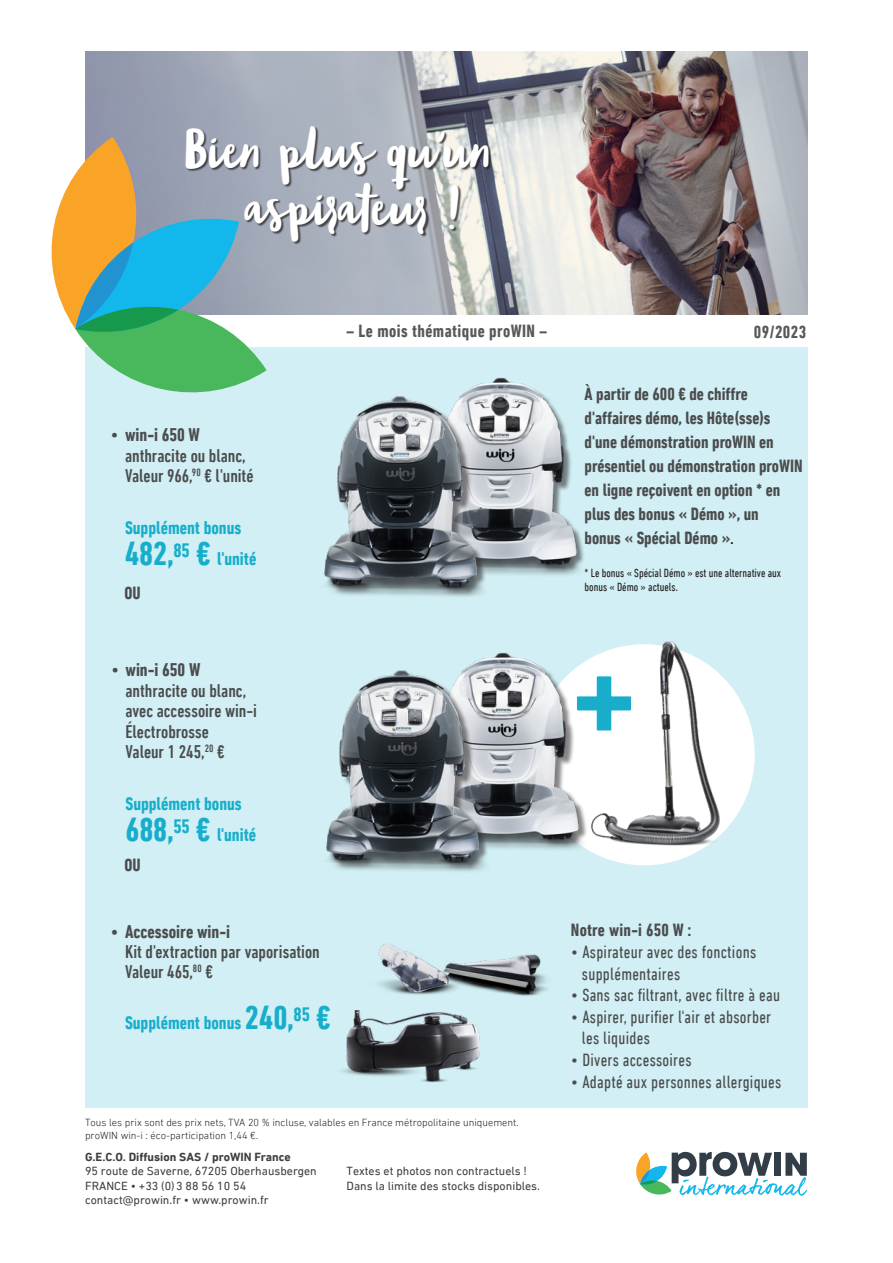
<style>
.page{position:relative;width:893px;height:1263px;background:#fff}
.page>*{position:absolute;margin:0;border:0;box-sizing:border-box;transform-origin:0 0}
.t1{font:700 119.25px "DIN Next LT Pro";color:#18aecb}
.t2{font:43.65px/56.4px "Blog Script";letter-spacing:-.005em;color:#fff}
.t3{font:500 condensed 18.75px/20.4px "DIN Next LT Pro";color:#4b4c4d}
.t4{font:700 condensed 18.75px/31.5px "DIN Next LT Pro";color:#18aecb}
.t5{font:700 condensed 18px/24px "DIN Next LT Pro";color:#4b4c4d}
.t6{font:condensed 18px/21.6px "DIN Next LT Pro";letter-spacing:.015em;color:#4b4c4d}
.t7{font:700 condensed 18px "DIN Next LT Pro";letter-spacing:.025em;color:#57585a}
.t8{font:12px/14.4px "DIN Next LT Pro";color:#3e3e3f}
.t9{font:condensed 12px/14.4px "DIN Next LT Pro";color:#231f20}
.t10{font:300 10.5px/12.6px "DIN Next LT Pro";color:#231f20}
.s1{font-weight:400;font-stretch:normal}
.s2{font-weight:700}
.s3{font-size:34.05px}
.s4{font-size:15px;color:#231f20}
</style>
<div class="page">
<div style="left:85px;top:337px;width:723px;height:771px;background:#d1eff4"></div>
<img style="left:85px;top:51px;width:723px;height:264px">
<div style="left:85px;top:315px;width:723px;height:32px;background:#fff"></div>
<img style="left:635px;top:641px;width:120px;height:218px">
<div style="left:186px;top:127px;width:306px;height:118px;background:#231f20;opacity:.75"></div>
<img style="left:548px;top:399px;width:36px;height:176px">
<img style="left:324px;top:378px;width:224px;height:219px">
<img style="left:551px;top:644px;width:84px;height:221px">
<img style="left:326px;top:653px;width:225px;height:219px">
<img style="left:342px;top:1010px;width:135px;height:72px">
<img style="left:368px;top:944px;width:180px;height:115px">
<svg style="left:636px;top:1152px;width:171px;height:44px"></svg>
<svg style="left:51px;top:134px;width:229px;height:259px"></svg>
<p class="t2" style="left:244px;top:123px;width:250px;text-indent:-61px">Bien plus qu'un aspirateur !</p>
<p class="t3" style="left:125px;top:425px;width:130px;text-indent:-14px"><span class="s1">•</span> <span class="s2">win-i 650 W </span>anthracite ou blanc,<br>Valeur 966,<sup>90</sup> € l'unité</p>
<p class="t4" style="left:125px;top:512px;width:133px">Supplément bonus<br><span class="s3">482,</span><sup>85</sup> <span class="s3">€</span> l'unité</p>
<p class="t5" style="left:124px;top:581px;width:18px">OU</p>
<p class="t7" style="left:346px;top:320px;width:202px">– Le mois thématique proWIN –</p>
<p class="t7" style="left:754px;top:322px;width:54px">09/2023</p>
<p class="t5" style="left:584px;top:382px;width:220px">À partir de 600 € de chiffre d'affaires démo, les Hôte(sse)s d'une démonstration proWIN en présentiel ou démonstration proWIN en ligne reçoivent en option * en plus des bonus « Démo », un<br>bonus « Spécial Démo »<span class="s4">.</span></p>
<p class="t9" style="left:584px;top:565px;width:198px">* Le bonus « Spécial Démo » est une alternative aux bonus « Démo » actuels.</p>
<p class="t3" style="left:125px;top:660px;width:133px;text-indent:-14px"><span class="s1">•</span> <span class="s2">win-i 650 W </span>anthracite ou blanc, avec accessoire win-i<br>Électrobrosse<br>Valeur 1 245,<sup>20</sup> €</p>
<p class="t4" style="left:125px;top:788px;width:132px">Supplément bonus<br><span class="s3">688,</span><sup>55</sup> <span class="s3">€</span> l'unité</p>
<p class="t5" style="left:124px;top:853px;width:18px">OU</p>
<p class="t3" style="left:125px;top:921px;width:196px;text-indent:-14px">• <span class="s2">Accessoire win-i<br></span>Kit d'extraction par vaporisation<br>Valeur 465,<sup>80</sup> €</p>
<p class="t4" style="left:125px;top:1007px;width:207px">Supplément bonus <span class="s3">240,</span><sup>85</sup> <span class="s3">€</span></p>
<p class="t10" style="left:85px;top:1116px;width:435px">Tous les prix sont des prix nets, TVA 20 % incluse, valables en France métropolitaine uniquement. proWIN win-i : éco-participation 1,44 €.</p>
<p class="t8" style="left:85px;top:1150px;width:233px"><span class="s2">G.E.C.O. Diffusion SAS / proWIN France<br></span>95 route de Saverne, 67205 Oberhausbergen FRANCE • +33 (0)3 88 56 10 54 contact@prowin.fr • www.prowin.fr</p>
<p class="t8" style="left:347px;top:1164px;width:195px">Textes et photos non contractuels !<br>Dans la limite des stocks disponibles.</p>
<p class="t1" style="left:571px;top:626px;width:68px">+</p>
<p class="t5" style="left:571px;top:918px;width:122px">Notre win-i 650 W :</p>
<p class="t6" style="left:582px;top:941px;width:176px;text-indent:-11px">• Aspirateur avec des fonctions supplémentaires</p>
<p class="t6" style="left:571px;top:984px;width:211px">• Sans sac filtrant, avec filtre à eau</p>
<p class="t6" style="left:582px;top:1006px;width:191px;text-indent:-11px">• Aspirer, purifier l'air et absorber les liquides</p>
<p class="t6" style="left:571px;top:1049px;width:122px">• Divers accessoires</p>
<p class="t6" style="left:571px;top:1070px;width:212px">• Adapté aux personnes allergiques</p>
</div>
